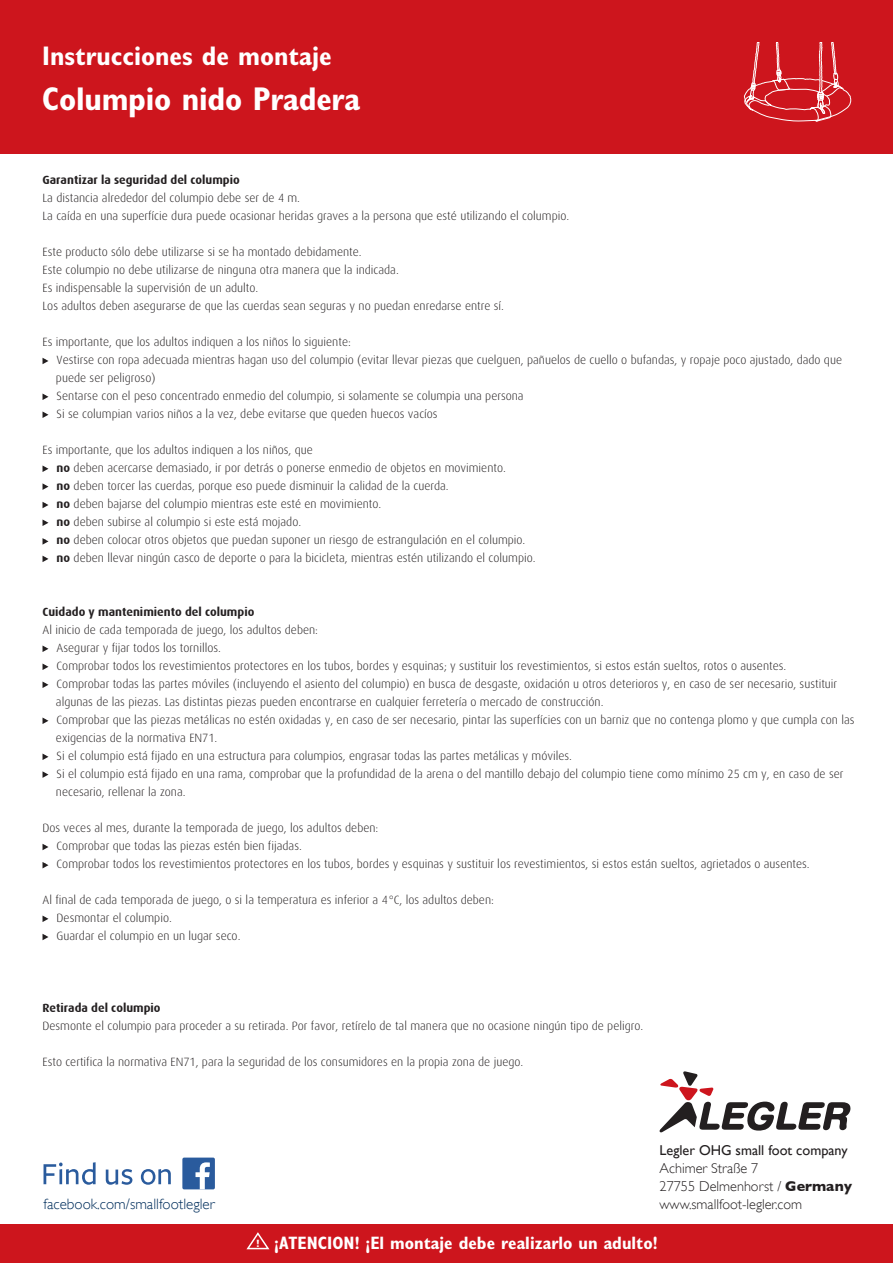
<style>
.page{position:relative;width:893px;height:1263px;background:#fff}
.page>*{position:absolute;margin:0;border:0;box-sizing:border-box;transform-origin:0 0}
.t1{font:700 condensed 33px "Gill Sans Std";letter-spacing:-.01em;color:#fff}
.t2{font:700 condensed 27px "Gill Sans Std";color:#fff}
.t3{font:700 condensed 18px "Gill Sans Std";color:#fff}
.t4{font:300 15px "Gill Sans";color:#002e5c}
.t5{font:300 14.25px/18px "Gill Sans";color:#231f20}
.t6{font:14.25px "Gill Sans";color:#231f20}
.t7{font:300 12px/18px "Dax";color:#231f20}
.t8{font:700 12px "Dax";color:#231f20}
.s1{font-weight:700}
.s2{font-family:"Dax Pro";font-stretch:normal;font-size:10.5px}
</style>
<div class="page">
<div style="left:0;top:0;width:893px;height:153px;background:#cd151d"></div>
<svg style="left:744px;top:43px;width:104px;height:79px"></svg>
<div style="left:0;top:1225px;width:893px;height:38px;background:#cd151d"></div>
<svg style="left:659px;top:1071px;width:189px;height:62px"></svg>
<div style="left:182px;top:1157px;width:33px;height:32px;background:#2a5b9d;border-radius:2px"></div>
<svg style="left:45px;top:1162px;width:51px;height:23px"></svg>
<svg style="left:106px;top:1169px;width:26px;height:16px"></svg>
<svg style="left:141px;top:1169px;width:30px;height:16px"></svg>
<svg style="left:195px;top:1162px;width:15px;height:27px"></svg>
<svg style="left:246px;top:1232px;width:24px;height:18px"></svg>
<h2 class="t2" style="left:42px;top:40px;width:291px">Instrucciones de montaje</h2>
<h1 class="t1" style="left:42px;top:79px;width:319px">Columpio nido Pradera</h1>
<p class="t8" style="left:43px;top:173px;width:199px">Garantizar la seguridad del columpio</p>
<p class="t7" style="left:43px;top:189px;width:528px">La distancia alrededor del columpio debe ser de 4 m.<br>La caída en una superfície dura puede ocasionar heridas graves a la persona que esté utilizando el columpio.</p>
<p class="t7" style="left:43px;top:243px;width:463px">Este producto sólo debe utilizarse si se ha montado debidamente.<br>Este columpio no debe utilizarse de ninguna otra manera que la indicada.<br>Es indispensable la supervisión de un adulto.<br>Los adultos deben asegurarse de que las cuerdas sean seguras y no puedan enredarse entre sí.</p>
<p class="t7" style="left:43px;top:333px;width:310px">Es importante, que los adultos indiquen a los niños lo siguiente:</p>
<p class="t7" style="left:56px;top:351px;width:788px;text-indent:-13px">- Vestirse con ropa adecuada mientras hagan uso del columpio (evitar llevar piezas que cuelguen, pañuelos de cuello o bufandas, y ropaje poco ajustado, dado que puede ser peligroso)</p>
<p class="t7" style="left:43px;top:387px;width:483px">- Sentarse con el peso concentrado enmedio del columpio, si solamente se columpia una persona</p>
<p class="t7" style="left:43px;top:405px;width:397px">- Si se columpian varios niños a la vez, debe evitarse que queden huecos vacíos</p>
<p class="t7" style="left:43px;top:441px;width:272px">Es importante, que los adultos indiquen a los niños, que</p>
<p class="t7" style="left:43px;top:459px;width:465px">- <span class="s1">no</span> deben acercarse demasiado, ir por detrás o ponerse enmedio de objetos en movimiento.</p>
<p class="t7" style="left:43px;top:477px;width:408px">- <span class="s1">no</span> deben torcer las cuerdas, porque eso puede disminuir la calidad de la cuerda.</p>
<p class="t7" style="left:43px;top:495px;width:340px">- <span class="s1">no</span> deben bajarse del columpio mientras este esté en movimiento.</p>
<p class="t7" style="left:43px;top:513px;width:260px">- <span class="s1">no</span> deben subirse al columpio si este está mojado.</p>
<p class="t7" style="left:43px;top:531px;width:484px">- <span class="s1">no</span> deben colocar otros objetos que puedan suponer un riesgo de estrangulación en el columpio.</p>
<p class="t7" style="left:43px;top:549px;width:495px">- <span class="s1">no</span> deben llevar ningún casco de deporte o para la bicicleta, mientras estén utilizando el columpio.</p>
<p class="t8" style="left:43px;top:605px;width:213px">Cuidado y mantenimiento del columpio</p>
<p class="t7" style="left:43px;top:621px;width:277px">Al inicio de cada temporada de juego, los adultos deben:</p>
<p class="t7" style="left:43px;top:639px;width:180px">- Asegurar y fijar todos los tornillos.</p>
<p class="t7" style="left:43px;top:657px;width:745px">- Comprobar todos los revestimientos protectores en los tubos, bordes y esquinas; y sustituir los revestimientos, si estos están sueltos, rotos o ausentes.</p>
<p class="t7" style="left:56px;top:675px;width:783px;text-indent:-13px">- Comprobar todas las partes móviles (incluyendo el asiento del columpio) en busca de desgaste, oxidación u otros deterioros y, en caso de ser necesario, sustituir algunas de las piezas. Las distintas piezas pueden encontrarse en cualquier ferretería o mercado de construcción.</p>
<p class="t7" style="left:56px;top:711px;width:800px;text-indent:-13px">- Comprobar que las piezas metálicas no estén oxidadas y, en caso de ser necesario, pintar las superfícies con un barniz que no contenga plomo y que cumpla con las exigencias de la normativa EN71.</p>
<p class="t7" style="left:43px;top:747px;width:531px">- Si el columpio está fijado en una estructura para columpios, engrasar todas las partes metálicas y móviles.</p>
<p class="t7" style="left:56px;top:765px;width:789px;text-indent:-13px">- Si el columpio está fijado en una rama, comprobar que la profundidad de la arena o del mantillo debajo del columpio tiene como mínimo 25 cm y, en caso de ser necesario, rellenar la zona.</p>
<p class="t7" style="left:43px;top:819px;width:337px">Dos veces al mes, durante la temporada de juego, los adultos deben:</p>
<p class="t7" style="left:43px;top:837px;width:261px">- Comprobar que todas las piezas estén bien fijadas.</p>
<p class="t7" style="left:43px;top:855px;width:769px">- Comprobar todos los revestimientos protectores en los tubos, bordes y esquinas y sustituir los revestimientos, si estos están sueltos, agrietados o ausentes.</p>
<p class="t7" style="left:43px;top:891px;width:453px">Al final de cada temporada de juego, o si la temperatura es inferior a 4°C, los adultos deben:</p>
<p class="t7" style="left:43px;top:909px;width:131px">- Desmontar el columpio.</p>
<p class="t7" style="left:43px;top:927px;width:199px">- Guardar el columpio en un lugar seco.</p>
<p class="t8" style="left:43px;top:1001px;width:120px">Retirada del columpio</p>
<p class="t7" style="left:43px;top:1017px;width:602px">Desmonte el columpio para proceder a su retirada. Por favor, retírelo de tal manera que no ocasione ningún tipo de peligro.</p>
<p class="t7" style="left:43px;top:1053px;width:482px">Esto certifica la normativa EN71, para la seguridad de los consumidores en la propia zona de juego.</p>
<p class="t6" style="left:660px;top:1142px;width:190px">Legler OHG small foot company</p>
<p class="t5" style="left:660px;top:1159px;width:194px">Achimer Straße 7<br>27755 Delmenhorst / <span class="s1">Germany</span></p>
<p class="t4" style="left:44px;top:1195px;width:173px">facebook.com/smallfootlegler</p>
<p class="t5" style="left:660px;top:1195px;width:144px">www.smallfoot-legler.com</p>
<h3 class="t3" style="left:256px;top:1232px;width:403px"><span class="s2">!</span> ¡ATENCION! ¡El montaje debe realizarlo un adulto!</h3>
</div>
